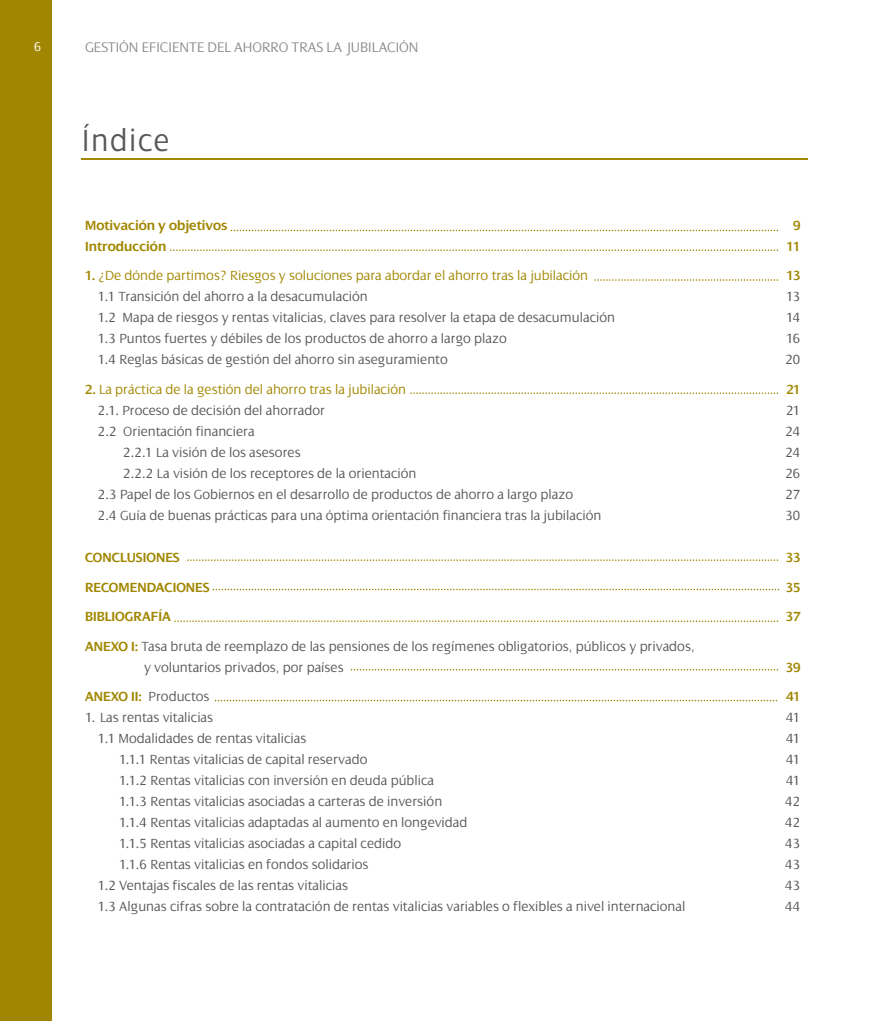
<style>
.page{position:relative;width:893px;height:1021px;background:#fff}
.page>*{position:absolute;margin:0;border:0;box-sizing:border-box;transform-origin:0 0}
.t1{font:300 33px "Dialog";letter-spacing:.05em;color:#57585a;scale:.95 1}
.t2{font:300 15px "Dialog";color:#87898c}
.t3{font:300 14.25px/21px "Dialog";color:#57585a}
.t4{font:300 14.25px "Dialog";color:#a18701}
.t5{font:600 14.25px "Dialog";color:#a18701}
.t6{font:300 13.5px "Dialog";color:#fff}
.s1{font-weight:600}
.s2{font-weight:600;color:#a18701}
</style>
<div class="page">
<div style="left:0;top:0;width:51px;height:1020px;background:#a18701"></div>
<hr style="left:82px;top:158px;width:726px;height:2px;background:#a18701">
<svg style="left:170px;top:249px;width:608px;height:2px"></svg>
<svg style="left:231px;top:230px;width:547px;height:1px"></svg>
<svg style="left:594px;top:279px;width:184px;height:2px"></svg>
<svg style="left:410px;top:392px;width:368px;height:2px"></svg>
<svg style="left:187px;top:559px;width:591px;height:2px"></svg>
<svg style="left:213px;top:588px;width:566px;height:2px"></svg>
<svg style="left:174px;top:620px;width:604px;height:2px"></svg>
<svg style="left:351px;top:669px;width:427px;height:1px"></svg>
<svg style="left:215px;top:699px;width:562px;height:2px"></svg>
<p class="t6" style="left:34px;top:39px;width:9px">6</p>
<p class="t2" style="left:85px;top:39px;width:335px">GESTIÓN EFICIENTE DEL AHORRO TRAS LA JUBILACIÓN</p>
<h1 class="t1" style="left:82px;top:122px;width:93px">Índice</h1>
<p class="t5" style="left:85px;top:217px;width:144px">Motivación y objetivos</p>
<p class="t5" style="left:793px;top:217px;width:9px">9</p>
<p class="t5" style="left:85px;top:238px;width:83px">Introducción</p>
<p class="t5" style="left:786px;top:238px;width:16px">11</p>
<p class="t4" style="left:85px;top:268px;width:505px"><span class="s1">1.</span> ¿De dónde partimos? Riesgos y soluciones para abordar el ahorro tras la jubilación</p>
<p class="t5" style="left:786px;top:268px;width:16px">13</p>
<p class="t3" style="left:98px;top:286px;width:271px">1.1 Transición del ahorro a la desacumulación</p>
<p class="t3" style="left:786px;top:286px;width:16px">13</p>
<p class="t3" style="left:98px;top:307px;width:519px">1.2 Mapa de riesgos y rentas vitalicias, claves para resolver la etapa de desacumulación</p>
<p class="t3" style="left:786px;top:307px;width:16px">14</p>
<p class="t3" style="left:98px;top:328px;width:410px">1.3 Puntos fuertes y débiles de los productos de ahorro a largo plazo</p>
<p class="t3" style="left:786px;top:328px;width:16px">16</p>
<p class="t3" style="left:98px;top:349px;width:351px">1.4 Reglas básicas de gestión del ahorro sin aseguramiento</p>
<p class="t3" style="left:785px;top:349px;width:17px">20</p>
<p class="t4" style="left:85px;top:381px;width:322px"><span class="s1">2.</span> La práctica de la gestión del ahorro tras la jubilación</p>
<p class="t5" style="left:786px;top:381px;width:16px">21</p>
<p class="t3" style="left:98px;top:400px;width:229px">2.1. Proceso de decisión del ahorrador</p>
<p class="t3" style="left:786px;top:400px;width:16px">21</p>
<p class="t3" style="left:98px;top:421px;width:158px">2.2 Orientación financiera</p>
<p class="t3" style="left:785px;top:421px;width:17px">24</p>
<p class="t3" style="left:123px;top:442px;width:179px">2.2.1 La visión de los asesores</p>
<p class="t3" style="left:785px;top:442px;width:17px">24</p>
<p class="t3" style="left:123px;top:463px;width:295px">2.2.2 La visión de los receptores de la orientación</p>
<p class="t3" style="left:785px;top:463px;width:17px">26</p>
<p class="t3" style="left:98px;top:484px;width:477px">2.3 Papel de los Gobiernos en el desarrollo de productos de ahorro a largo plazo</p>
<p class="t3" style="left:785px;top:484px;width:17px">27</p>
<p class="t3" style="left:98px;top:505px;width:505px">2.4 Guía de buenas prácticas para una óptima orientación financiera tras la jubilación</p>
<p class="t3" style="left:785px;top:505px;width:17px">30</p>
<p class="t5" style="left:85px;top:549px;width:96px">CONCLUSIONES</p>
<p class="t5" style="left:786px;top:549px;width:16px">33</p>
<p class="t5" style="left:85px;top:579px;width:126px">RECOMENDACIONES</p>
<p class="t5" style="left:786px;top:579px;width:16px">35</p>
<p class="t5" style="left:85px;top:608px;width:87px">BIBLIOGRAFÍA</p>
<p class="t5" style="left:786px;top:608px;width:16px">37</p>
<p class="t3" style="left:144px;top:635px;width:552px;text-indent:-59px"><span class="s2">ANEXO I:</span> Tasa bruta de reemplazo de las pensiones de los regímenes obligatorios, públicos y privados, y voluntarios privados, por países</p>
<p class="t5" style="left:786px;top:659px;width:16px">39</p>
<p class="t3" style="left:85px;top:686px;width:126px"><span class="s2">ANEXO II:</span> Productos</p>
<p class="t5" style="left:786px;top:688px;width:16px">41</p>
<p class="t3" style="left:85px;top:707px;width:130px">1. Las rentas vitalicias</p>
<p class="t3" style="left:786px;top:707px;width:16px">41</p>
<p class="t3" style="left:98px;top:728px;width:210px">1.1 Modalidades de rentas vitalicias</p>
<p class="t3" style="left:786px;top:728px;width:16px">41</p>
<p class="t3" style="left:119px;top:749px;width:250px">1.1.1 Rentas vitalicias de capital reservado</p>
<p class="t3" style="left:786px;top:749px;width:16px">41</p>
<p class="t3" style="left:119px;top:770px;width:316px">1.1.2 Rentas vitalicias con inversión en deuda pública</p>
<p class="t3" style="left:786px;top:770px;width:16px">41</p>
<p class="t3" style="left:119px;top:791px;width:325px">1.1.3 Rentas vitalicias asociadas a carteras de inversión</p>
<p class="t3" style="left:785px;top:791px;width:17px">42</p>
<p class="t3" style="left:119px;top:812px;width:350px">1.1.4 Rentas vitalicias adaptadas al aumento en longevidad</p>
<p class="t3" style="left:785px;top:812px;width:17px">42</p>
<p class="t3" style="left:119px;top:833px;width:284px">1.1.5 Rentas vitalicias asociadas a capital cedido</p>
<p class="t3" style="left:785px;top:833px;width:17px">43</p>
<p class="t3" style="left:119px;top:854px;width:251px">1.1.6 Rentas vitalicias en fondos solidarios</p>
<p class="t3" style="left:785px;top:854px;width:17px">43</p>
<p class="t3" style="left:98px;top:875px;width:252px">1.2 Ventajas fiscales de las rentas vitalicias</p>
<p class="t3" style="left:785px;top:875px;width:17px">43</p>
<p class="t3" style="left:98px;top:896px;width:589px">1.3 Algunas cifras sobre la contratación de rentas vitalicias variables o flexibles a nivel internacional</p>
<p class="t3" style="left:785px;top:896px;width:17px">44</p>
</div>
